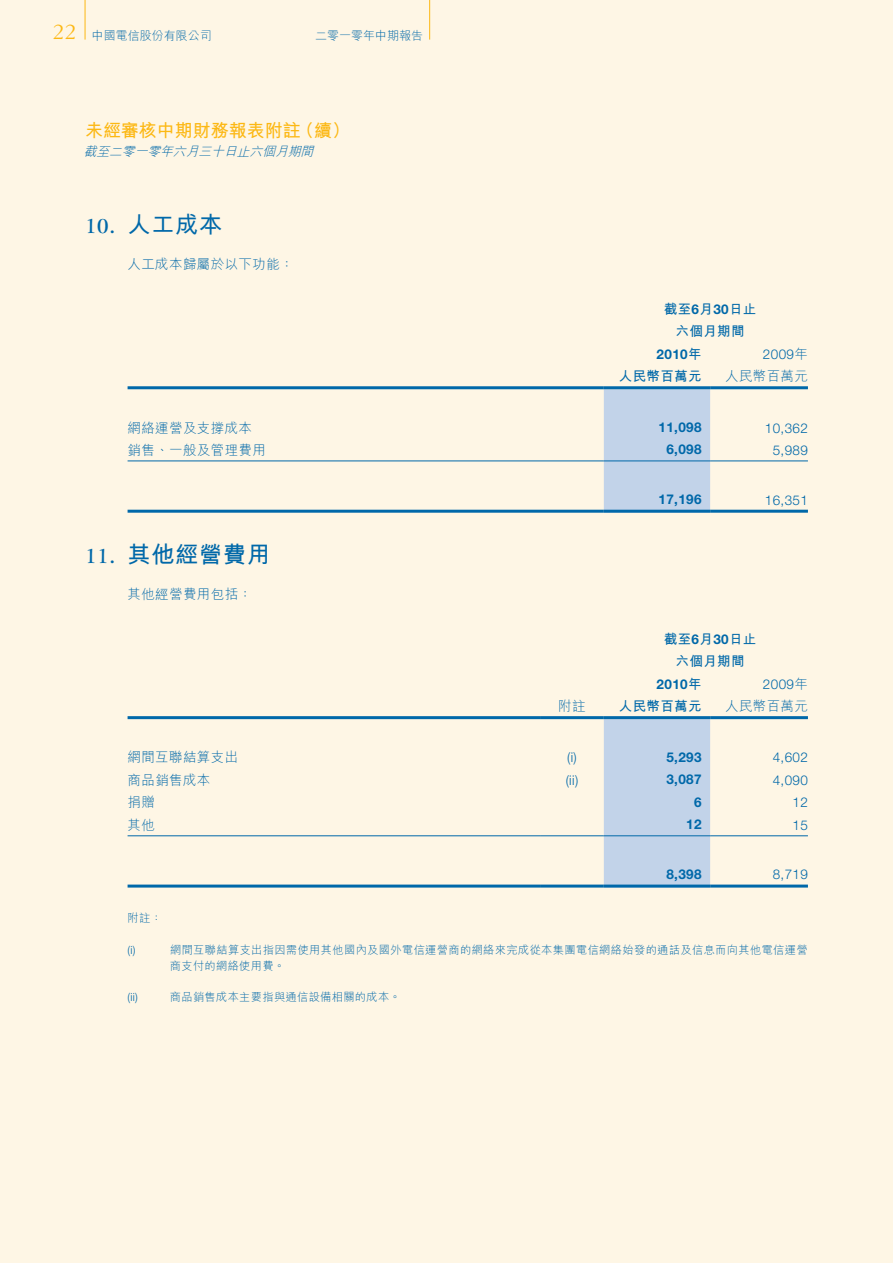
<style>
.page{position:relative;width:893px;height:1263px;background:#fef6e5}
.page>*{position:absolute;margin:0;border:0;box-sizing:border-box;transform-origin:0 0}
.t1{font:24px "Garamond 3 LT Std";color:#fcb814}
.t2{font:700 23.25px "M Hei HK";letter-spacing:.025em;color:#0068a9}
.t3{font:700 18px "M Hei HK";color:#fcb814}
.t4{font:300 13.5px "M Hei HK";letter-spacing:.03em;color:#0068a9}
.t5{font:300 13.5px "Helvetica Neue LT Std";letter-spacing:.03em;color:#0068a9}
.t6{font:700 13.5px "Helvetica Neue LT Std";letter-spacing:.03em;color:#0068a9}
.t7{font:700 13.5px/22.5px "M Hei HK";letter-spacing:.03em;color:#0068a9;text-align:center}
.t8{font:italic 300 12.75px "M Hei HK";color:#0068a9}
.t9{font:300 12px "M Hei HK";color:#0068a9}
.t10{font:300 11.25px/15.8px "M Hei HK";letter-spacing:.03em;color:#0068a9}
.t11{font:300 11.25px "Helvetica Neue LT Std";color:#0068a9}
.s1{font-family:"Garamond 3 LT Std"}
.s2{font-family:"Helvetica Neue LT Std"}
.s3{font-family:"M Hei HK"}
</style>
<div class="page">
<hr style="left:85px;top:0;width:1px;height:40px;background:#fcb814">
<hr style="left:429px;top:0;width:1px;height:40px;background:#fcb814">
<div style="left:604px;top:389px;width:106px;height:121px;background:#c2d3e9"></div>
<hr style="left:128px;top:386px;width:476px;height:3px;background:#0068a9">
<hr style="left:604px;top:386px;width:106px;height:3px;background:#0068a9">
<hr style="left:710px;top:386px;width:98px;height:3px;background:#0068a9">
<hr style="left:128px;top:460px;width:476px;height:1px;background:#0068a9">
<hr style="left:604px;top:460px;width:106px;height:1px;background:#0068a9">
<hr style="left:710px;top:460px;width:98px;height:1px;background:#0068a9">
<hr style="left:128px;top:510px;width:476px;height:3px;background:#0068a9">
<hr style="left:604px;top:510px;width:106px;height:3px;background:#0068a9">
<hr style="left:710px;top:510px;width:98px;height:3px;background:#0068a9">
<div style="left:604px;top:719px;width:106px;height:165px;background:#c2d3e9"></div>
<hr style="left:128px;top:716px;width:412px;height:3px;background:#0068a9">
<hr style="left:540px;top:716px;width:64px;height:3px;background:#0068a9">
<hr style="left:604px;top:716px;width:106px;height:3px;background:#0068a9">
<hr style="left:710px;top:716px;width:98px;height:3px;background:#0068a9">
<hr style="left:128px;top:835px;width:412px;height:1px;background:#0068a9">
<hr style="left:540px;top:835px;width:64px;height:1px;background:#0068a9">
<hr style="left:604px;top:835px;width:106px;height:1px;background:#0068a9">
<hr style="left:710px;top:835px;width:98px;height:1px;background:#0068a9">
<hr style="left:128px;top:884px;width:412px;height:3px;background:#0068a9">
<hr style="left:540px;top:884px;width:64px;height:3px;background:#0068a9">
<hr style="left:604px;top:884px;width:106px;height:3px;background:#0068a9">
<hr style="left:710px;top:884px;width:98px;height:3px;background:#0068a9">
<h1 class="t1" style="left:53px;top:19px;width:25px">22</h1>
<p class="t9" style="left:92px;top:28px;width:121px">中國電信股份有限公司</p>
<p class="t9" style="left:315px;top:28px;width:109px">二零一零年中期報告</p>
<h3 class="t3" style="left:85px;top:117px;width:266px">未經審核中期財務報表附註（續）</h3>
<p class="t8" style="left:84px;top:142px;width:236px">截至二零一零年六月三十日止六個月期間</p>
<h2 class="t2" style="left:85px;top:208px;width:139px"><span class="s1">10.</span> 人工成本</h2>
<p class="t4" style="left:128px;top:254px;width:168px">人工成本歸屬於以下功能：</p>
<p class="t7" style="left:664px;top:296px;width:94px">截至<span class="s2">6</span>月<span class="s2">30</span>日止六個月期間</p>
<p class="t6" style="left:657px;top:345px;width:47px">2010<span class="s3">年</span></p>
<p class="t5" style="left:763px;top:346px;width:47px">2009<span class="s3">年</span></p>
<p class="t7" style="left:619px;top:364px;width:84px">人民幣百萬元</p>
<p class="t4" style="left:725px;top:367px;width:84px">人民幣百萬元</p>
<p class="t4" style="left:128px;top:418px;width:126px">網絡運營及支撐成本</p>
<p class="t6" style="left:658px;top:419px;width:45px">11,098</p>
<p class="t5" style="left:765px;top:419px;width:45px">10,362</p>
<p class="t4" style="left:128px;top:441px;width:140px">銷售、一般及管理費用</p>
<p class="t6" style="left:666px;top:441px;width:37px">6,098</p>
<p class="t5" style="left:773px;top:442px;width:37px">5,989</p>
<p class="t6" style="left:658px;top:491px;width:45px">17,196</p>
<p class="t5" style="left:765px;top:491px;width:45px">16,351</p>
<h2 class="t2" style="left:85px;top:538px;width:186px"><span class="s1">11.</span> 其他經營費用</h2>
<p class="t4" style="left:128px;top:584px;width:126px">其他經營費用包括：</p>
<p class="t7" style="left:664px;top:626px;width:94px">截至<span class="s2">6</span>月<span class="s2">30</span>日止六個月期間</p>
<p class="t6" style="left:657px;top:675px;width:47px">2010<span class="s3">年</span></p>
<p class="t5" style="left:763px;top:675px;width:47px">2009<span class="s3">年</span></p>
<p class="t4" style="left:558px;top:697px;width:29px">附註</p>
<p class="t7" style="left:619px;top:694px;width:84px">人民幣百萬元</p>
<p class="t4" style="left:725px;top:697px;width:84px">人民幣百萬元</p>
<p class="t4" style="left:128px;top:748px;width:112px">網間互聯結算支出</p>
<p class="t5" style="left:567px;top:749px;width:11px">(i)</p>
<p class="t6" style="left:666px;top:749px;width:37px">5,293</p>
<p class="t5" style="left:773px;top:749px;width:37px">4,602</p>
<p class="t4" style="left:128px;top:770px;width:84px">商品銷售成本</p>
<p class="t5" style="left:566px;top:772px;width:14px">(ii)</p>
<p class="t6" style="left:666px;top:771px;width:37px">3,087</p>
<p class="t5" style="left:773px;top:772px;width:37px">4,090</p>
<p class="t4" style="left:128px;top:793px;width:29px">捐贈</p>
<p class="t6" style="left:694px;top:794px;width:9px">6</p>
<p class="t5" style="left:793px;top:794px;width:17px">12</p>
<p class="t4" style="left:128px;top:815px;width:29px">其他</p>
<p class="t6" style="left:686px;top:816px;width:17px">12</p>
<p class="t5" style="left:793px;top:817px;width:17px">15</p>
<p class="t6" style="left:666px;top:866px;width:37px">8,398</p>
<p class="t5" style="left:773px;top:866px;width:37px">8,719</p>
<p class="t10" style="left:128px;top:910px;width:36px">附註：</p>
<p class="t11" style="left:128px;top:943px;width:10px">(i)</p>
<p class="t10" style="left:170px;top:941px;width:639px">網間互聯結算支出指因需使用其他國內及國外電信運營商的網絡來完成從本集團電信網絡始發的通話及信息而向其他電信運營商支付的網絡使用費。</p>
<p class="t11" style="left:127px;top:990px;width:12px">(ii)</p>
<p class="t10" style="left:170px;top:989px;width:232px">商品銷售成本主要指與通信設備相關的成本。</p>
</div>
